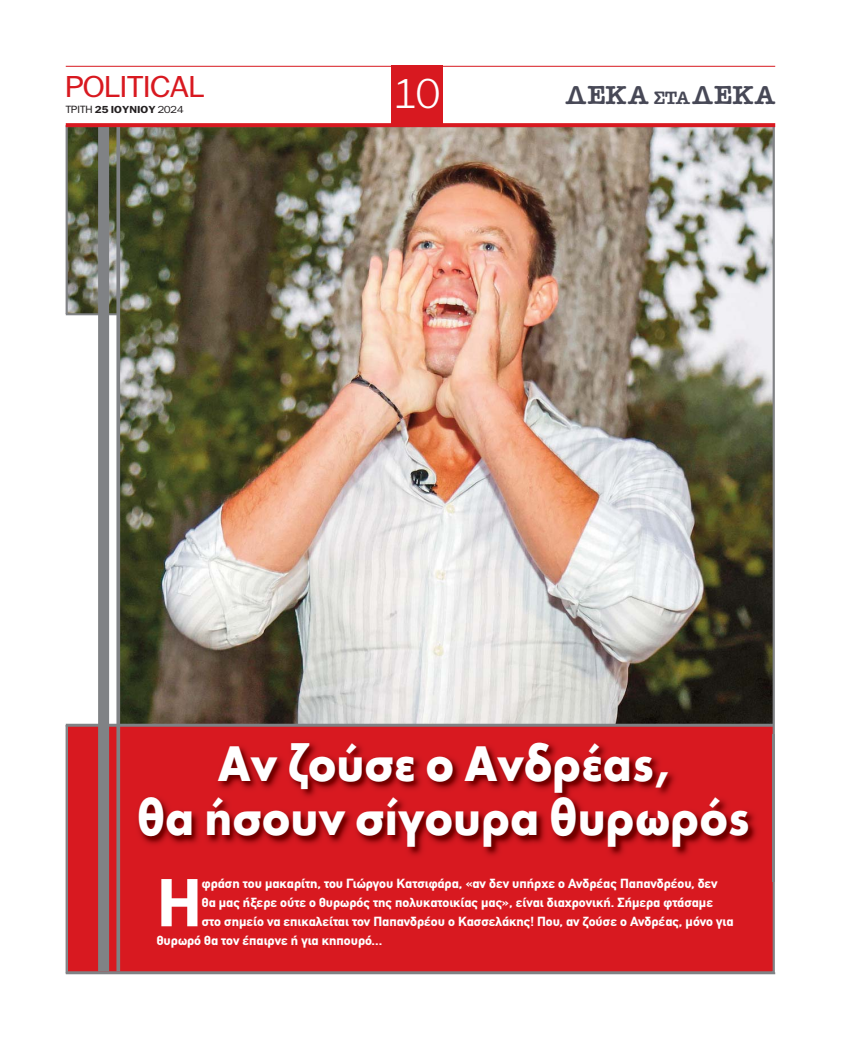
<style>
.page{position:relative;width:841px;height:1039px;background:#fff}
.page>*{position:absolute;margin:0;border:0;box-sizing:border-box;transform-origin:0 0}
.t1{font:700 66.3px "CF Din";color:#fff;scale:1.05 1}
.t2{font:700 46px/54px "PF Futura Neu";letter-spacing:.02em;color:#fff;text-align:center;scale:.9 1}
.t3{font:300 40px "PF Franklin Gothic";color:#fff}
.t4{font:29px "PF Franklin Gothic";color:#d81920;scale:1.1 1}
.t5{font:26px "American Type ITC Hel Dm Bd";letter-spacing:.045em;color:#474856}
.t6{font:700 13px "CF Din";color:#fff;scale:1.05 1}
.t7{font:700 9.7px "PF Franklin Gothic";letter-spacing:.01em;color:#231f20;scale:1.1 1}
.s1{font-weight:400;font-size:10px}
.s2{font-weight:400}
.s3{font-size:18px}
</style>
<div class="page">
<div style="left:68px;top:127px;width:704px;height:844px;background:#d81920"></div>
<img style="left:69px;top:128px;width:702px;height:595px">
<hr style="left:66px;top:66px;width:708px;height:1px;background:#d81920">
<svg style="left:66px;top:123px;width:708px;height:4px;background:#d92027"></svg>
<hr style="left:66px;top:972px;width:708px;height:2px;background:#808285">
<div style="left:391px;top:66px;width:51px;height:60px;background:#d81920"></div>
<img style="left:109px;top:734px;width:666px;height:147px">
<div style="left:56px;top:314px;width:63px;height:410px;background:#fff"></div>
<div style="left:98px;top:127px;width:11px;height:844px;background:#808285"></div>
<svg style="left:116px;top:127px;width:4px;height:844px;background:#898487"></svg>
<hr style="left:66px;top:313px;width:52px;height:2px;background:#808285">
<hr style="left:66px;top:723px;width:707px;height:3px;background:#808285">
<h3 class="t4" style="left:66px;top:76px;width:127px">ΡOLITICAL</h3>
<h3 class="t3" style="left:393px;top:71px;width:48px">10</h3>
<p class="t7" style="left:66px;top:104px;width:108px"><span class="s1">TΡΙΤΗ</span> 25 ΙΟΥΝΙΟΥ <span class="s2">2024</span></p>
<h3 class="t5" style="left:565px;top:86px;width:211px">ΔΕΚΑ <span class="s3">ΣΤΑ</span>ΔΕΚΑ</h3>
<h2 class="t2" style="left:137px;top:736px;width:681px">Αν ζούσε ο Ανδρέας,<br>θα ήσουν σίγουρα θυρωρός</h2>
<h1 class="t1" style="left:157px;top:878px;width:44px">Η</h1>
<p class="t6" style="left:202px;top:878px;width:492px">φράση του μακαρίτη, του Γιώργου Κατσιφάρα, «αν δεν υπήρχε ο Ανδρέας Παπανδρέου, δεν</p>
<p class="t6" style="left:202px;top:897px;width:488px">θα μας ήξερε ούτε ο θυρωρός της πολυκατοικίας μας», είναι διαχρονική. Σήμερα φτάσαμε</p>
<p class="t6" style="left:202px;top:916px;width:507px">στο σημείο να επικαλείται τον Παπανδρέου ο Κασσελάκης! Που, αν ζούσε ο Ανδρέας, μόνο για</p>
<p class="t6" style="left:157px;top:935px;width:216px">θυρωρό θα τον έπαιρνε ή για κηπουρό...</p>
</div>
